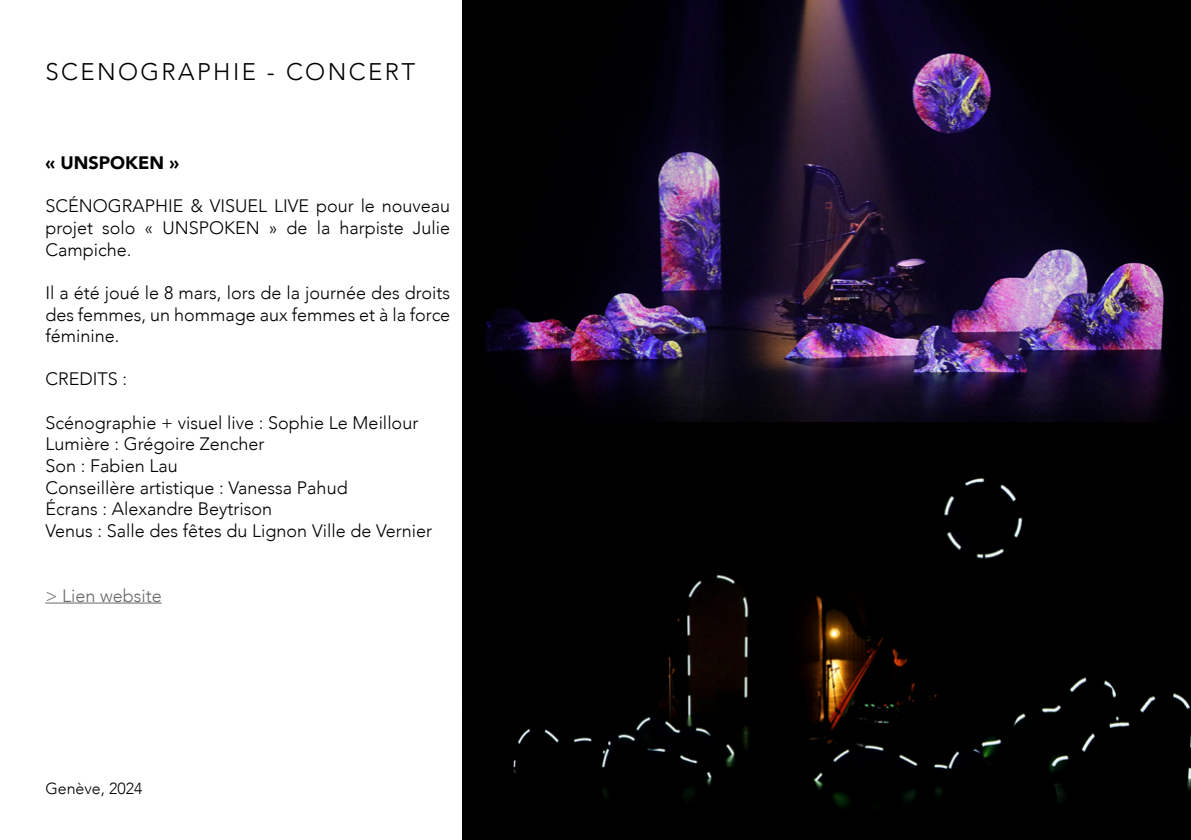
<style>
.page{position:relative;width:1191px;height:840px;background:#fff}
.page>*{position:absolute;margin:0;border:0;box-sizing:border-box;transform-origin:0 0}
.t1{font:300 24px "Avenir";letter-spacing:.1em;color:#000}
.t2{font:300 18px/21.6px "Avenir";color:#000;text-align:justify}
.t3{font:300 18px "Avenir";color:#686868}
.t4{font:900 18px "Avenir";color:#000}
.t5{font:300 16px "Avenir";color:#000}
</style>
<div class="page">
<img style="left:462px;top:0;width:729px;height:839px">
<hr style="left:45px;top:602px;width:117px;height:1px;background:#686868">
<h1 class="t1" style="left:45px;top:58px;width:371px">SCENOGRAPHIE - CONCERT</h1>
<p class="t4" style="left:45px;top:147px;width:135px">« UNSPOKEN »</p>
<p class="t2" style="left:45px;top:195px;width:406px">SCÉNOGRAPHIE &amp; VISUEL LIVE pour le nouveau projet solo « UNSPOKEN » de la harpiste Julie Campiche.</p>
<p class="t2" style="left:45px;top:282px;width:406px">Il a été joué le 8 mars, lors de la journée des droits des femmes, un hommage aux femmes et à la force féminine.</p>
<p class="t2" style="left:45px;top:368px;width:83px">CREDITS :</p>
<p class="t2" style="left:45px;top:411px;width:388px;text-align:left">Scénographie + visuel live : Sophie Le Meillour Lumière : Grégoire Zencher<br>Son : Fabien Lau<br>Conseillère artistique : Vanessa Pahud<br>Écrans : Alexandre Beytrison<br>Venus : Salle des fêtes du Lignon Ville de Vernier</p>
<p class="t3" style="left:45px;top:584px;width:118px">&gt; Lien website</p>
<p class="t5" style="left:45px;top:778px;width:99px">Genève, 2024</p>
</div>
